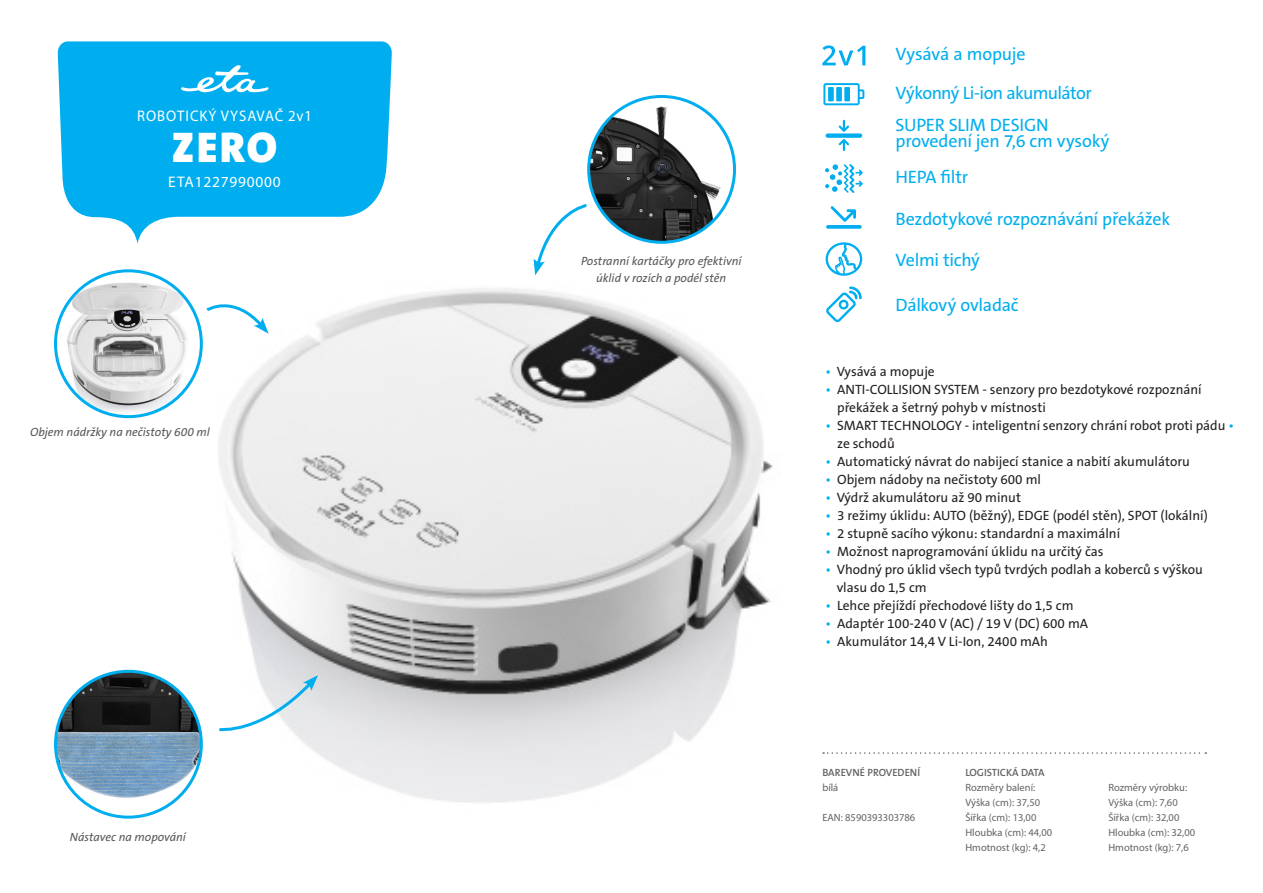
<style>
.page{position:relative;width:1263px;height:893px;background:#fff}
.page>*{position:absolute;margin:0;border:0;box-sizing:border-box;transform-origin:0 0}
.t1{font:900 43.2px "The Sans CE B9";color:#fff}
.t2{font:18px/15.1px "The Sans C5";letter-spacing:-.015em;color:#00aeef}
.t3{font:18px "The Sans C5";letter-spacing:-.04em;color:#00aeef}
.t4{font:15.45px "Myriad Pro";letter-spacing:.05em;color:#fff;scale:.96 1}
.t5{font:15.45px "Myriad Pro";letter-spacing:.05em;color:#fff}
.t6{font:13.5px/18px "The Sans CE B5 Plain";color:#231f20}
.t7{font:italic 12px/16.5px "The Sans CE B5";color:#57585a;text-align:center}
.t8{font:10.5px/15px "Myriad Pro";color:#636366}
.t9{font:600 10.5px "The Sans CE B6";color:#636366}
.s1{color:#00aeef}
</style>
<div class="page">
<img style="left:218px;top:275px;width:555px;height:528px">
<svg style="left:823px;top:752px;width:383px;height:2px"></svg>
<img style="left:56px;top:671px;width:145px;height:146px;border-radius:73px">
<div style="left:54px;top:670px;width:149px;height:149px;border:3px solid #00aeef;border-radius:50%"></div>
<svg style="left:58px;top:41px;width:334px;height:203px;fill:#00aeef"></svg>
<svg style="left:181px;top:65px;width:87px;height:27px"></svg>
<svg style="left:218px;top:675px;width:100px;height:59px"></svg>
<img style="left:589px;top:96px;width:145px;height:146px;border-radius:73px">
<div style="left:587px;top:95px;width:149px;height:149px;border:3px solid #00aeef;border-radius:50%"></div>
<svg style="left:533px;top:204px;width:54px;height:71px"></svg>
<svg style="left:823px;top:83px;width:41px;height:22px"></svg>
<div style="left:828px;top:87px;width:6px;height:14px;background:#00aeef"></div>
<div style="left:836px;top:87px;width:6px;height:14px;background:#00aeef"></div>
<div style="left:844px;top:87px;width:6px;height:14px;background:#00aeef"></div>
<svg style="left:822px;top:45px;width:43px;height:20px"></svg>
<svg style="left:839px;top:120px;width:10px;height:12px"></svg>
<svg style="left:839px;top:139px;width:10px;height:12px"></svg>
<div style="left:825px;top:133px;width:37px;height:5px;background:#00aeef;border-radius:2px"></div>
<svg style="left:825px;top:164px;width:38px;height:29px"></svg>
<svg style="left:830px;top:206px;width:26px;height:16px"></svg>
<svg style="left:826px;top:225px;width:36px;height:4px"></svg>
<svg style="left:825px;top:242px;width:37px;height:34px"></svg>
<svg style="left:826px;top:286px;width:36px;height:36px"></svg>
<img style="left:56px;top:277px;width:145px;height:140px">
<div style="left:54px;top:269px;width:149px;height:149px;border:3px solid #00aeef;border-radius:50%"></div>
<svg style="left:206px;top:294px;width:63px;height:40px"></svg>
<p class="t4" style="left:137px;top:106px;width:184px">ROBOTICKÝ VYSAVAČ 2v1</p>
<p class="t1" style="left:172px;top:121px;width:107px">ZERO</p>
<p class="t5" style="left:168px;top:172px;width:114px">ETA1227990000</p>
<p class="t7" style="left:30px;top:424px;width:181px">Objem nádržky na nečistoty 600 ml</p>
<p class="t7" style="left:70px;top:829px;width:117px">Nástavec na mopování</p>
<p class="t7" style="left:581px;top:254px;width:162px">Postranní kartáčky pro efektivní úklid v rozích a podél stěn</p>
<p class="t2" style="left:895px;top:47px;width:132px">Vysává a mopuje</p>
<p class="t3" style="left:895px;top:81px;width:198px">Výkonný Li-ion akumulátor</p>
<p class="t2" style="left:895px;top:118px;width:216px">SUPER SLIM DESIGN provedení jen 7,6 cm vysoký</p>
<p class="t2" style="left:895px;top:170px;width:74px">HEPA filtr</p>
<p class="t2" style="left:895px;top:211px;width:276px">Bezdotykové rozpoznávání překážek</p>
<p class="t2" style="left:895px;top:252px;width:86px">Velmi tichý</p>
<p class="t2" style="left:895px;top:297px;width:125px">Dálkový ovladač</p>
<p class="t6" style="left:825px;top:363px;width:111px"><span class="s1">•</span> Vysává a mopuje</p>
<p class="t6" style="left:837px;top:381px;width:366px;text-indent:-12px"><span class="s1">•</span> ANTI-COLLISION SYSTEM - senzory pro bezdotykové rozpoznání překážek a šetrný pohyb v místnosti</p>
<p class="t6" style="left:837px;top:417px;width:398px;text-indent:-12px"><span class="s1">•</span> SMART TECHNOLOGY - inteligentní senzory chrání robot proti pádu <span class="s1">• </span>ze schodů</p>
<p class="t6" style="left:825px;top:453px;width:366px"><span class="s1">•</span> Automatický návrat do nabijecí stanice a nabití akumulátoru</p>
<p class="t6" style="left:825px;top:471px;width:217px"><span class="s1">•</span> Objem nádoby na nečistoty 600 ml</p>
<p class="t6" style="left:825px;top:489px;width:197px"><span class="s1">•</span> Výdrž akumulátoru až 90 minut</p>
<p class="t6" style="left:825px;top:507px;width:384px"><span class="s1">•</span> 3 režimy úklidu: AUTO (běžný), EDGE (podél stěn), SPOT (lokální)</p>
<p class="t6" style="left:825px;top:525px;width:296px"><span class="s1">•</span> 2 stupně sacího výkonu: standardní a maximální</p>
<p class="t6" style="left:825px;top:543px;width:280px"><span class="s1">•</span> Možnost naprogramování úklidu na určitý čas</p>
<p class="t6" style="left:837px;top:561px;width:368px;text-indent:-11px"><span class="s1">•</span> Vhodný pro úklid všech typů tvrdých podlah a koberců s výškou vlasu do 1,5 cm</p>
<p class="t6" style="left:825px;top:597px;width:249px"><span class="s1">•</span> Lehce přejíždí přechodové lišty do 1,5 cm</p>
<p class="t6" style="left:825px;top:615px;width:264px"><span class="s1">•</span> Adaptér 100-240 V (AC) / 19 V (DC) 600 mA</p>
<p class="t6" style="left:825px;top:633px;width:224px"><span class="s1">•</span> Akumulátor 14,4 V Li-Ion, 2400 mAh</p>
<p class="t9" style="left:822px;top:767px;width:99px">BAREVNÉ PROVEDENÍ</p>
<p class="t8" style="left:822px;top:780px;width:17px">bílá</p>
<p class="t8" style="left:822px;top:810px;width:94px">EAN: 8590393303786</p>
<p class="t9" style="left:965px;top:767px;width:81px">LOGISTICKÁ DATA</p>
<p class="t8" style="left:965px;top:780px;width:71px">Rozměry balení:</p>
<p class="t8" style="left:965px;top:795px;width:76px">Výška (cm): 37,50</p>
<p class="t8" style="left:965px;top:810px;width:73px">Šířka (cm): 13,00</p>
<p class="t8" style="left:965px;top:825px;width:88px">Hloubka (cm): 44,00</p>
<p class="t8" style="left:965px;top:840px;width:82px">Hmotnost (kg): 4,2</p>
<p class="t8" style="left:1108px;top:780px;width:80px">Rozměry výrobku:</p>
<p class="t8" style="left:1108px;top:795px;width:71px">Výška (cm): 7,60</p>
<p class="t8" style="left:1108px;top:810px;width:73px">Šířka (cm): 32,00</p>
<p class="t8" style="left:1108px;top:825px;width:88px">Hloubka (cm): 32,00<br>Hmotnost (kg): 7,6</p>
</div>
